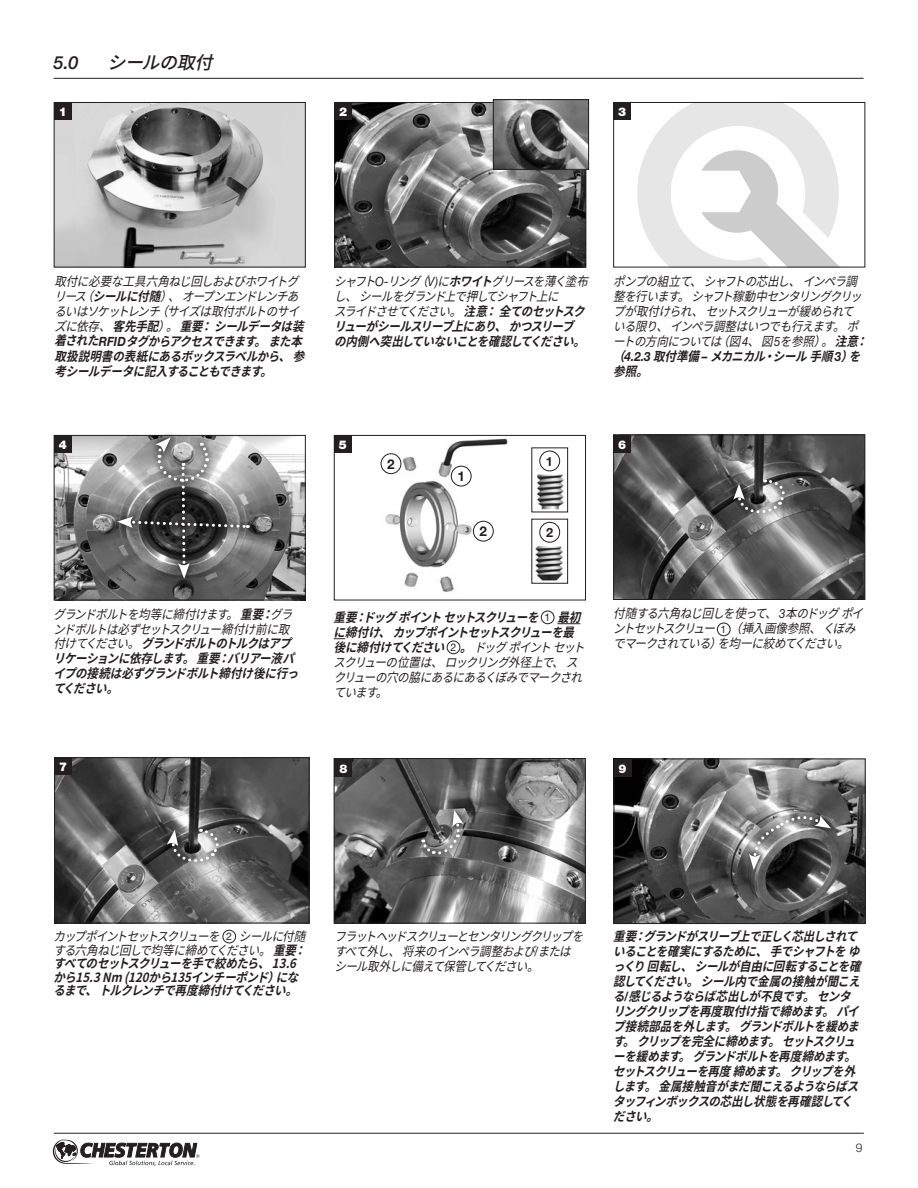
<style>
.page{position:relative;width:918px;height:1188px;background:#fff}
.page>*{position:absolute;margin:0;border:0;box-sizing:border-box;transform-origin:0 0}
.t1{font:italic 500 18px "Noto Sans CJ Kjp";color:#231f20}
.t2{font:italic 500 18px "Helvetica Neue LT Std";color:#231f20}
.t3{font:700 13.5px "Helvetica Neue CE";color:#231f20}
.t4{font:italic 700 12.75px/15px "Noto Sans CJ Kjp";color:#231f20;scale:.9 1}
.t5{font:italic 12.75px/15px "Noto Sans CJ Kjp";color:#231f20;scale:.9 1}
.t6{font:700 12.75px "Helvetica Neue CE";color:#231f20}
.t7{font:900 12px "Helvetica Neue CE";color:#fff}
.t8{font:300 12px "Helvetica Neue CE";color:#231f20}
.s1{font-weight:400}
.s2{font-family:"Helvetica Neue LT Std";font-weight:400}
.s3{font-family:"Helvetica Neue LT Std"}
.s4{font-weight:700}
.s5{font-family:"Helvetica Neue LT Std";font-weight:700}
.s6{font-family:"Helvetica Neue LT Std";font-style:normal;font-size:10.5px}
.s7{font-family:"Helvetica Neue LT Std";font-weight:400;font-style:normal;font-size:10.5px}
</style>
<div class="page">
<svg style="left:53px;top:1139px;width:146px;height:27px"></svg>
<hr style="left:54px;top:1133px;width:810px;height:1px;background:#231f20">
<img style="left:56px;top:104px;width:248px;height:161px">
<div style="left:54px;top:102px;width:252px;height:165px;border:1px solid #231f20"></div>
<div style="left:54px;top:102px;width:18px;height:18px;background:#231f20"></div>
<img style="left:336px;top:104px;width:248px;height:161px">
<div style="left:334px;top:102px;width:252px;height:165px;border:1px solid #231f20"></div>
<div style="left:334px;top:102px;width:18px;height:18px;background:#231f20"></div>
<svg style="left:637px;top:104px;width:202px;height:161px"></svg>
<div style="left:613px;top:102px;width:252px;height:165px;border:1px solid #231f20"></div>
<div style="left:613px;top:102px;width:18px;height:18px;background:#231f20"></div>
<img style="left:495px;top:101px;width:92px;height:67px">
<div style="left:493px;top:99px;width:96px;height:71px;border:1px solid #231f20"></div>
<img style="left:380px;top:438px;width:189px;height:154px">
<div style="left:334px;top:435px;width:252px;height:165px;border:1px solid #231f20"></div>
<div style="left:334px;top:435px;width:18px;height:18px;background:#231f20"></div>
<img style="left:56px;top:437px;width:248px;height:161px">
<div style="left:54px;top:435px;width:252px;height:165px;border:1px solid #231f20"></div>
<div style="left:54px;top:435px;width:18px;height:18px;background:#231f20"></div>
<svg style="left:172px;top:579px;width:24px;height:6px"></svg>
<svg style="left:111px;top:510px;width:144px;height:25px"></svg>
<svg style="left:149px;top:433px;width:66px;height:4px"></svg>
<svg style="left:117px;top:437px;width:131px;height:142px;background:#7e7d7d"></svg>
<img style="left:533px;top:525px;width:33px;height:57px">
<div style="left:531px;top:519px;width:37px;height:65px;border:1px solid #231f20"></div>
<div style="left:540px;top:522px;width:20px;height:20px;background:#fff;border-radius:50%"></div>
<div style="left:539px;top:522px;width:21px;height:21px;border:1px solid #231f20;border-radius:50%"></div>
<img style="left:533px;top:454px;width:33px;height:56px">
<div style="left:531px;top:447px;width:37px;height:65px;border:1px solid #231f20"></div>
<div style="left:540px;top:451px;width:20px;height:20px;background:#fff;border-radius:50%"></div>
<div style="left:539px;top:451px;width:21px;height:20px;border:1px solid #231f20;border-radius:50%"></div>
<div style="left:451px;top:466px;width:20px;height:20px;background:#fff;border-radius:50%"></div>
<div style="left:451px;top:466px;width:21px;height:20px;border:1px solid #231f20;border-radius:50%"></div>
<div style="left:473px;top:521px;width:20px;height:20px;background:#fff;border-radius:50%"></div>
<div style="left:473px;top:521px;width:21px;height:20px;border:1px solid #231f20;border-radius:50%"></div>
<div style="left:381px;top:454px;width:20px;height:20px;background:#fff;border-radius:50%"></div>
<div style="left:381px;top:453px;width:20px;height:21px;border:1px solid #231f20;border-radius:50%"></div>
<img style="left:615px;top:437px;width:248px;height:161px">
<div style="left:613px;top:435px;width:252px;height:165px;border:1px solid #231f20"></div>
<svg style="left:727px;top:473px;width:64px;height:47px"></svg>
<svg style="left:733px;top:478px;width:54px;height:37px;background:#7b7b7b"></svg>
<div style="left:613px;top:435px;width:18px;height:18px;background:#231f20"></div>
<img style="left:56px;top:759px;width:251px;height:162px">
<div style="left:54px;top:757px;width:255px;height:166px;border:1px solid #231f20"></div>
<div style="left:54px;top:757px;width:18px;height:18px;background:#231f20"></div>
<img style="left:336px;top:760px;width:248px;height:162px">
<div style="left:334px;top:758px;width:252px;height:166px;border:1px solid #231f20"></div>
<div style="left:334px;top:759px;width:18px;height:18px;background:#231f20"></div>
<img style="left:616px;top:761px;width:248px;height:161px">
<div style="left:614px;top:759px;width:252px;height:165px;border:1px solid #231f20"></div>
<div style="left:614px;top:759px;width:18px;height:18px;background:#231f20"></div>
<svg style="left:415px;top:804px;width:55px;height:57px"></svg>
<svg style="left:421px;top:810px;width:43px;height:46px;background:#7c7b7b"></svg>
<svg style="left:160px;top:822px;width:66px;height:47px"></svg>
<svg style="left:167px;top:828px;width:54px;height:36px;background:#7d7d7d"></svg>
<svg style="left:742px;top:809px;width:95px;height:67px;background:#6b6b6b"></svg>
<svg style="left:749px;top:815px;width:82px;height:55px;background:#6d6d6d"></svg>
<hr style="left:54px;top:78px;width:810px;height:1px;background:#231f20">
<div style="left:717px;top:623px;width:14px;height:13px;border:1px solid #231f20;border-radius:50%"></div>
<svg style="left:557px;top:623px;width:23px;height:1px"></svg>
<div style="left:541px;top:611px;width:13px;height:13px;border:1px solid #231f20;border-radius:50%"></div>
<div style="left:447px;top:641px;width:13px;height:13px;border:1px solid #231f20;border-radius:50%"></div>
<div style="left:222px;top:930px;width:14px;height:13px;border:1px solid #231f20;border-radius:50%"></div>
<h1 class="t2" style="left:54px;top:52px;width:27px">5.0</h1>
<h1 class="t1" style="left:108px;top:52px;width:117px">シールの取付</h1>
<p class="t7" style="left:59px;top:104px;width:10px">1</p>
<p class="t7" style="left:339px;top:104px;width:10px">2</p>
<p class="t7" style="left:618px;top:104px;width:10px">3</p>
<p class="t4" style="left:334px;top:274px;width:292px"><span class="s1">シャフト</span><span class="s2">O -</span> <span class="s1">リング（</span><span class="s2">V)</span> <span class="s1">に</span>ホワイト<span class="s1">グリースを薄く塗布し、シールをグランド上で押してシャフト上に<br>スライドさせてください。</span>注意：全てのセットスクリューがシールスリーブ上にあり、かつスリーブの内側へ突出していないことを確認してください。</p>
<p class="t4" style="left:54px;top:274px;width:288px"><span class="s1">取付に必要な工具六角ねじ回しおよびホワイトグリース（</span>シールに付随<span class="s1">）、オープンエンドレンチあるいはソケットレンチ（サイズは取付ボルトのサイズに依存、</span>客先手配<span class="s1">）。</span>重要：シールデータは装着された<span class="s3">R FI D</span> タグからアクセスできます。また本取扱説明書の表紙にあるボックスラベルから、参考シールデータに記入することもできます。</p>
<p class="t5" style="left:613px;top:274px;width:292px">ポンプの組立て、シャフトの芯出し、インペラ調整を行います。シャフト稼動中センタリングクリップが取付けられ、セットスクリューが緩められている限り、インペラ調整はいつでも行えます。ポートの方向については（図<span class="s3">4</span> 、図<span class="s3">5</span> を参照）。<span class="s4">注意：（</span><span class="s5">4. 2. 3</span> <span class="s4">取付準備</span><span class="s5">–</span> <span class="s4">メカニカル・シール手順</span><span class="s5">3</span><span class="s4">）を参照。</span></p>
<p class="t7" style="left:59px;top:437px;width:10px">4</p>
<p class="t7" style="left:339px;top:437px;width:10px">5</p>
<p class="t3" style="left:387px;top:456px;width:9px">2</p>
<p class="t3" style="left:457px;top:468px;width:9px">1</p>
<p class="t3" style="left:480px;top:523px;width:9px">2</p>
<p class="t6" style="left:546px;top:453px;width:9px">1</p>
<p class="t6" style="left:546px;top:525px;width:9px">2</p>
<p class="t4" style="left:53px;top:607px;width:282px"><span class="s1">グランドボルトを均等に締付けます。</span>重要：<span class="s1">グランドボルトは必ずセットスクリュー締付け前に取付けてください。</span>グランドボルトのトルクはアプリケーションに依存します。重要：バリアー液パイプの接続は必ずグランドボルト締付け後に行ってください。</p>
<p class="t5" style="left:334px;top:610px;width:289px"><span class="s4">重要：ドッグポイントセットスクリューを</span><span class="s6">1</span> <span class="s4">最初に締付け、カップポイントセットスクリューを最後に締付けてください</span><span class="s6">2</span> <span class="s4">。</span>ドッグポイントセットスクリューの位置は、ロックリング外径上で、スクリューの穴の脇にあるにあるくぼみでマークされています。</p>
<p class="t7" style="left:618px;top:437px;width:10px">6</p>
<p class="t5" style="left:613px;top:606px;width:288px">付随する六角ねじ回しを使って、<span class="s3">3</span> 本のドッグポイントセットスクリュー<span class="s6">1</span> （挿入画像参照、くぼみでマークされている）を均一に絞めてください。</p>
<p class="t7" style="left:59px;top:760px;width:10px">7</p>
<p class="t7" style="left:339px;top:761px;width:10px">8</p>
<p class="t7" style="left:619px;top:761px;width:10px">9</p>
<p class="t4" style="left:54px;top:930px;width:290px;line-height:13.5px"><span class="s1">カップポイントセットスクリューを</span> <span class="s7">2</span> <span class="s1">シールに付随する六角ねじ回しで均等に締めてください。</span>重要：すべてのセットスクリューを手で絞めたら、13.6から15.3Nm(120から135インチーポンド）になるまで、トルクレンチで再度締付けてください。</p>
<p class="t5" style="left:334px;top:929px;width:287px">フラットヘッドスクリューとセンタリングクリップをすべて外し、将来のインペラ調整および<span class="s3">/</span> またはシール取外しに備えて保管してください。</p>
<p class="t4" style="left:613px;top:929px;width:285px">重要：グランドがスリーブ上で正しく芯出しされていることを確実にするために、手でシャフトをゆっくり回転し、シールが自由に回転することを確認してください。シール内で金属の接触が聞こえる<span class="s3">/</span> 感じるようならば芯出しが不良です。センタリングクリップを再度取付け指で締めます。パイプ接続部品を外します。グランドボルトを緩めます。クリップを完全に締めます。セットスクリューを緩めます。グランドボルトを再度締めます。セットスクリューを再度締めます。クリップを外します。金属接触音がまだ聞こえるようならばスタッフィンボックスの芯出し状態を再確認してください。</p>
<p class="t8" style="left:856px;top:1140px;width:8px">9</p>
</div>
